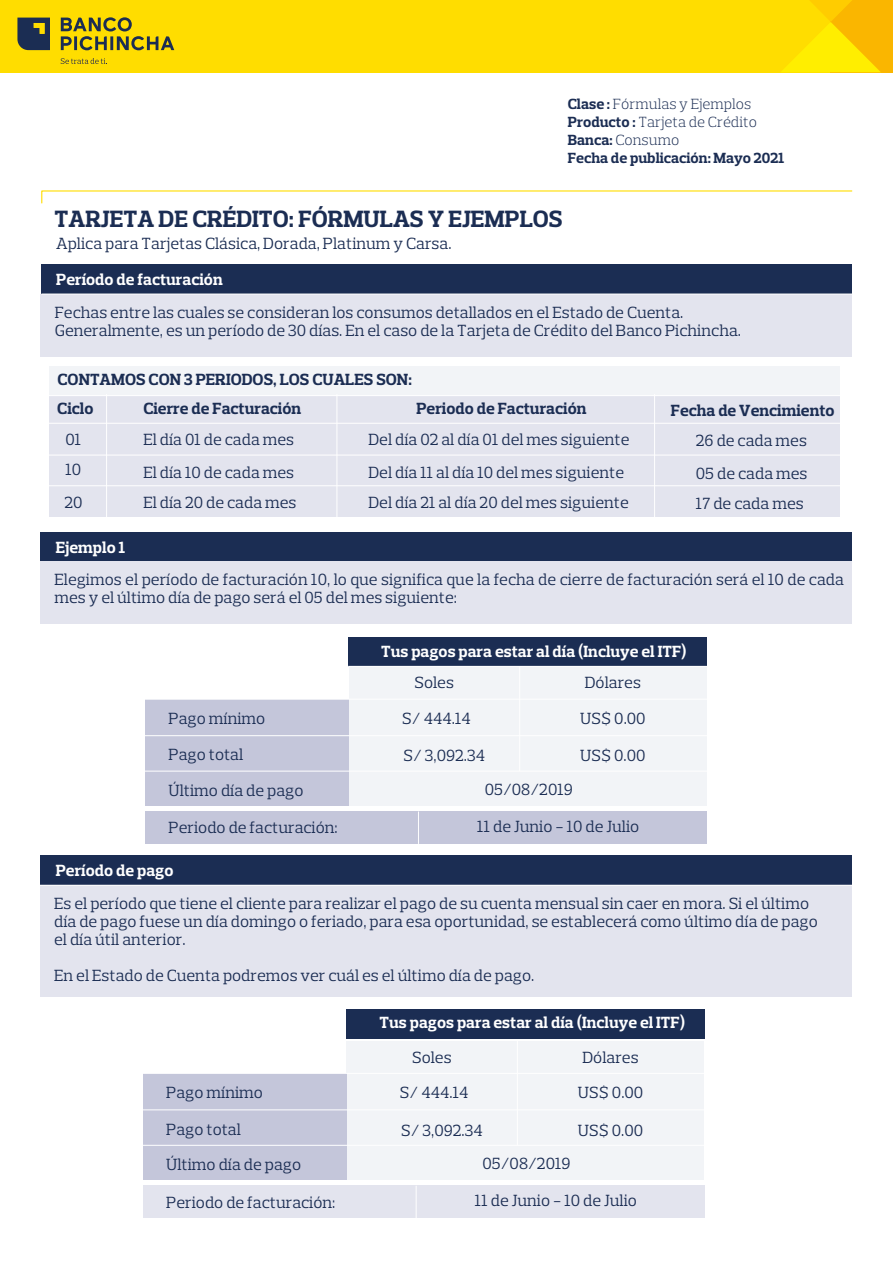
<style>
.page{position:relative;width:893px;height:1263px;background:#fff}
.page>*{position:absolute;margin:0;border:0;box-sizing:border-box;transform-origin:0 0}
.t1{font:700 24px "Prelo Slab";color:#1b2d53}
.t2{font:16.5px/18px "Prelo Slab";color:#1b2d53}
.t3{font:700 16.5px "Prelo Slab";color:#fff}
.t4{font:700 16.5px/29px "Prelo Slab";color:#1b2d53}
.t5{font:700 15px/18px "Prelo Slab";color:#1b2d53}
.s1{font-weight:300}
</style>
<div class="page">
<div style="left:348px;top:637px;width:358px;height:30px;background:#1b2d53"></div>
<div style="left:0;top:0;width:893px;height:72px;background:#fd0"></div>
<div style="left:831px;top:0;width:62px;height:72px;background:#fab600"></div>
<svg style="left:781px;top:0;width:100px;height:72px"></svg>
<svg style="left:17px;top:18px;width:33px;height:32px"></svg>
<svg style="left:61px;top:17px;width:113px;height:33px"></svg>
<svg style="left:61px;top:58px;width:46px;height:6px"></svg>
<svg style="left:41px;top:190px;width:812px;height:14px"></svg>
<div style="left:41px;top:264px;width:811px;height:30px;background:#1b2d53"></div>
<div style="left:40px;top:294px;width:812px;height:62px;background:#e3e4ee"></div>
<div style="left:50px;top:395px;width:790px;height:122px;background:#e3e4ee"></div>
<div style="left:50px;top:366px;width:790px;height:29px;background:#f2f4f7"></div>
<div style="left:349px;top:666px;width:357px;height:139px;background:#f2f4f7"></div>
<div style="left:145px;top:699px;width:204px;height:106px;background:#c4c6da"></div>
<div style="left:145px;top:811px;width:561px;height:33px;background:#c4c6da"></div>
<hr style="left:42px;top:395px;width:812px;height:1px;background:#fff">
<hr style="left:42px;top:423px;width:838px;height:1px;background:#fff">
<hr style="left:42px;top:455px;width:811px;height:1px;background:#fff">
<hr style="left:106px;top:394px;width:1px;height:158px;background:#fff">
<hr style="left:337px;top:394px;width:1px;height:129px;background:#fff">
<hr style="left:654px;top:394px;width:1px;height:158px;background:#fff">
<hr style="left:41px;top:294px;width:812px;height:1px;background:#fff">
<div style="left:40px;top:855px;width:812px;height:30px;background:#1b2d53"></div>
<div style="left:40px;top:885px;width:811px;height:112px;background:#e3e4ee"></div>
<hr style="left:519px;top:666px;width:1px;height:105px;background:#fff">
<hr style="left:54px;top:699px;width:811px;height:1px;background:#fff">
<hr style="left:47px;top:735px;width:811px;height:1px;background:#fff">
<hr style="left:418px;top:811px;width:1px;height:33px;background:#fff">
<hr style="left:32px;top:885px;width:820px;height:1px;background:#fff">
<hr style="left:42px;top:485px;width:811px;height:1px;background:#fff">
<div style="left:40px;top:532px;width:812px;height:29px;background:#1b2d53"></div>
<div style="left:40px;top:561px;width:811px;height:63px;background:#e3e4ee"></div>
<hr style="left:129px;top:666px;width:743px;height:1px;background:#fff">
<hr style="left:29px;top:771px;width:811px;height:1px;background:#fff">
<div style="left:346px;top:1040px;width:358px;height:139px;background:#f2f4f7"></div>
<div style="left:143px;top:1073px;width:203px;height:106px;background:#c4c6da"></div>
<div style="left:143px;top:1186px;width:561px;height:32px;background:#e3e4ee"></div>
<hr style="left:517px;top:1040px;width:1px;height:105px;background:#fff">
<hr style="left:52px;top:1073px;width:811px;height:1px;background:#fff">
<hr style="left:45px;top:1109px;width:811px;height:1px;background:#fff">
<hr style="left:416px;top:1186px;width:1px;height:32px;background:#fff">
<hr style="left:127px;top:1040px;width:743px;height:1px;background:#fff">
<hr style="left:26px;top:1145px;width:812px;height:1px;background:#fff">
<div style="left:346px;top:1009px;width:359px;height:29px;background:#1b2d53"></div>
<p class="t5" style="left:568px;top:95px;width:218px">Clase : <span class="s1">Fórmulas y Ejemplos<br></span>Producto : <span class="s1">Tarjeta de Crédito<br></span>Banca: <span class="s1">Consumo<br></span>Fecha de publicación: Mayo 2021</p>
<h1 class="t1" style="left:55px;top:204px;width:510px">TARJETA DE CRÉDITO: FÓRMULAS Y EJEMPLOS</h1>
<p class="t2" style="left:56px;top:235px;width:397px">Aplica para Tarjetas Clásica, Dorada, Platinum y Carsa.</p>
<p class="t3" style="left:56px;top:269px;width:168px">Período de facturación</p>
<p class="t2" style="left:55px;top:303px;width:688px">Fechas entre las cuales se consideran los consumos detallados en el Estado de Cuenta.<br>Generalmente, es un período de 30 días. En el caso de la Tarjeta de Crédito del Banco Pichincha.</p>
<p class="t4" style="left:57px;top:365px;width:356px">CONTAMOS CON 3 PERIODOS, LOS CUALES SON:<br>Ciclo</p>
<p class="t4" style="left:143px;top:394px;width:159px">Cierre de Facturación</p>
<p class="t4" style="left:416px;top:394px;width:172px">Periodo de Facturación</p>
<p class="t2" style="left:368px;top:423px;width:263px;line-height:32.5px">Del día 02 al día 01 del mes siguiente<br>Del día 11 al día 10 del mes siguiente</p>
<p class="t2" style="left:368px;top:493px;width:262px">Del día 21 al día 20 del mes siguiente</p>
<p class="t2" style="left:66px;top:430px;width:17px">01</p>
<p class="t2" style="left:143px;top:430px;width:152px">El día 01 de cada mes</p>
<p class="t2" style="left:66px;top:461px;width:17px">10</p>
<p class="t2" style="left:143px;top:457px;width:155px;line-height:30.5px">El día 10 de cada mes<br>El día 20 de cada mes</p>
<p class="t2" style="left:64px;top:493px;width:20px">20</p>
<p class="t4" style="left:671px;top:396px;width:165px">Fecha de Vencimiento</p>
<p class="t2" style="left:696px;top:424px;width:113px;line-height:32.5px">26 de cada mes<br>05 de cada mes</p>
<p class="t2" style="left:696px;top:494px;width:109px">17 de cada mes</p>
<p class="t3" style="left:56px;top:537px;width:71px">Ejemplo 1</p>
<p class="t2" style="left:55px;top:571px;width:791px">Elegimos el período de facturación 10, lo que significa que la fecha de cierre de facturación será el 10 de cada mes y el último día de pago será el 05 del mes siguiente:</p>
<p class="t2" style="left:169px;top:709px;width:98px">Pago mínimo</p>
<p class="t2" style="left:169px;top:737px;width:136px;line-height:35.5px">Pago total<br>Último día de pago</p>
<p class="t3" style="left:381px;top:641px;width:307px">Tus pagos para estar al día (Incluye el ITF)</p>
<p class="t2" style="left:414px;top:674px;width:41px">Soles</p>
<p class="t2" style="left:585px;top:674px;width:58px">Dólares</p>
<p class="t2" style="left:402px;top:709px;width:70px">S/ 444.14</p>
<p class="t2" style="left:403px;top:747px;width:83px">S/ 3,092.34</p>
<p class="t2" style="left:580px;top:709px;width:67px">US$ 0.00</p>
<p class="t2" style="left:580px;top:747px;width:67px">US$ 0.00</p>
<p class="t2" style="left:485px;top:780px;width:90px">05/08/2019</p>
<p class="t2" style="left:169px;top:819px;width:171px">Periodo de facturación:</p>
<p class="t2" style="left:477px;top:818px;width:163px">11 de Junio - 10 de Julio</p>
<p class="t3" style="left:56px;top:861px;width:119px">Período de pago</p>
<p class="t2" style="left:54px;top:894px;width:765px">Es el período que tiene el cliente para realizar el pago de su cuenta mensual sin caer en mora. Si el último día de pago fuese un día domingo o feriado, para esa oportunidad, se establecerá como último día de pago el día útil anterior.</p>
<p class="t2" style="left:54px;top:966px;width:482px">En el Estado de Cuenta podremos ver cuál es el último día de pago.</p>
<p class="t2" style="left:166px;top:1083px;width:98px">Pago mínimo</p>
<p class="t2" style="left:166px;top:1111px;width:136px;line-height:35.5px">Pago total<br>Último día de pago</p>
<p class="t3" style="left:380px;top:1013px;width:307px">Tus pagos para estar al día (Incluye el ITF)</p>
<p class="t2" style="left:412px;top:1048px;width:41px">Soles</p>
<p class="t2" style="left:582px;top:1048px;width:58px">Dólares</p>
<p class="t2" style="left:400px;top:1083px;width:70px">S/ 444.14</p>
<p class="t2" style="left:401px;top:1121px;width:83px">S/ 3,092.34</p>
<p class="t2" style="left:578px;top:1083px;width:67px">US$ 0.00</p>
<p class="t2" style="left:578px;top:1121px;width:67px">US$ 0.00</p>
<p class="t2" style="left:482px;top:1154px;width:90px">05/08/2019</p>
<p class="t2" style="left:166px;top:1193px;width:171px">Periodo de facturación:</p>
<p class="t2" style="left:475px;top:1192px;width:163px">11 de Junio - 10 de Julio</p>
</div>
